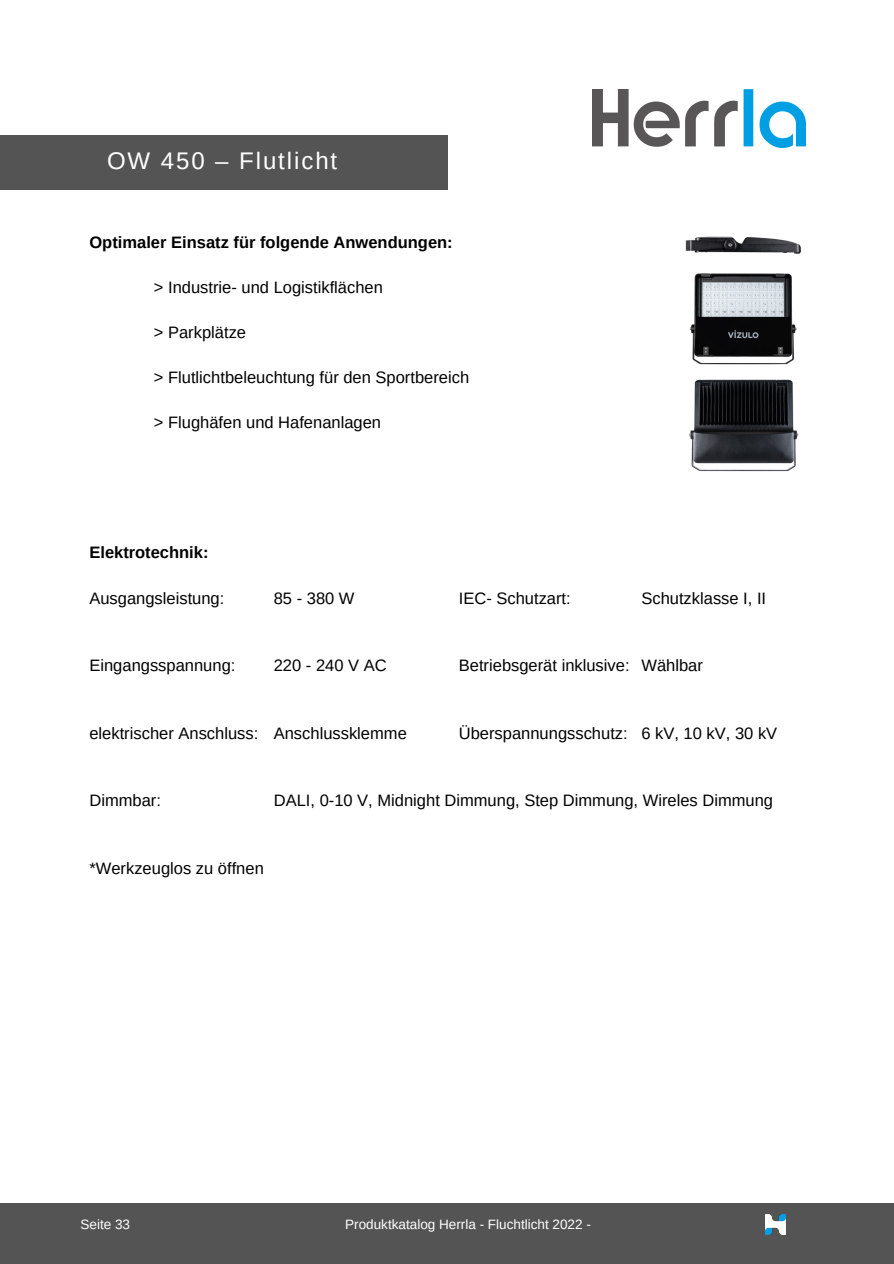
<style>
.page{position:relative;width:894px;height:1264px;background:#fff}
.page>*{position:absolute;margin:0;border:0;box-sizing:border-box;transform-origin:0 0}
.t1{font:24px "Arimo";letter-spacing:.08em;color:#fff}
.t2{font:16.5px "Arimo";color:#000}
.t3{font:700 16.5px "Arimo";color:#000}
.t4{font:13.5px "Arimo";color:#fff}
</style>
<div class="page">
<img style="left:592px;top:89px;width:212px;height:59px">
<div style="left:0;top:136px;width:447px;height:54px;background:#545454"></div>
<div style="left:0;top:1203px;width:893px;height:60px;background:#545454"></div>
<img style="left:685px;top:236px;width:116px;height:236px">
<img style="left:765px;top:1214px;width:21px;height:21px">
<p class="t1" style="left:107px;top:147px;width:232px">OW 450 – Flutlicht</p>
<p class="t3" style="left:89px;top:232px;width:365px">Optimaler Einsatz für folgende Anwendungen:</p>
<p class="t2" style="left:154px;top:278px;width:230px">&gt; Industrie- und Logistikflächen</p>
<p class="t2" style="left:154px;top:323px;width:94px">&gt; Parkplätze</p>
<p class="t2" style="left:154px;top:368px;width:317px">&gt; Flutlichtbeleuchtung für den Sportbereich</p>
<p class="t2" style="left:154px;top:413px;width:229px">&gt; Flughäfen und Hafenanlagen</p>
<p class="t3" style="left:89px;top:543px;width:120px">Elektrotechnik:</p>
<p class="t2" style="left:89px;top:588px;width:136px">Ausgangsleistung:</p>
<p class="t2" style="left:274px;top:588px;width:82px">85 - 380 W</p>
<p class="t2" style="left:458px;top:588px;width:113px">IEC- Schutzart:</p>
<p class="t2" style="left:641px;top:588px;width:126px">Schutzklasse I, II</p>
<p class="t2" style="left:89px;top:656px;width:147px">Eingangsspannung:</p>
<p class="t2" style="left:274px;top:656px;width:114px">220 - 240 V AC</p>
<p class="t2" style="left:458px;top:656px;width:172px">Betriebsgerät inklusive:</p>
<p class="t2" style="left:641px;top:656px;width:63px">Wählbar</p>
<p class="t2" style="left:89px;top:724px;width:170px">elektrischer Anschluss:</p>
<p class="t2" style="left:274px;top:724px;width:134px">Anschlussklemme</p>
<p class="t2" style="left:458px;top:724px;width:170px">Überspannungsschutz:</p>
<p class="t2" style="left:641px;top:724px;width:137px">6 kV, 10 kV, 30 kV</p>
<p class="t2" style="left:89px;top:791px;width:73px">Dimmbar:</p>
<p class="t2" style="left:274px;top:791px;width:500px">DALI, 0-10 V, Midnight Dimmung, Step Dimmung, Wireles Dimmung</p>
<p class="t2" style="left:89px;top:859px;width:176px">*Werkzeuglos zu öffnen</p>
<p class="t4" style="left:80px;top:1216px;width:51px">Seite 33</p>
<p class="t4" style="left:345px;top:1216px;width:247px">Produktkatalog Herrla - Fluchtlicht 2022 -</p>
</div>
